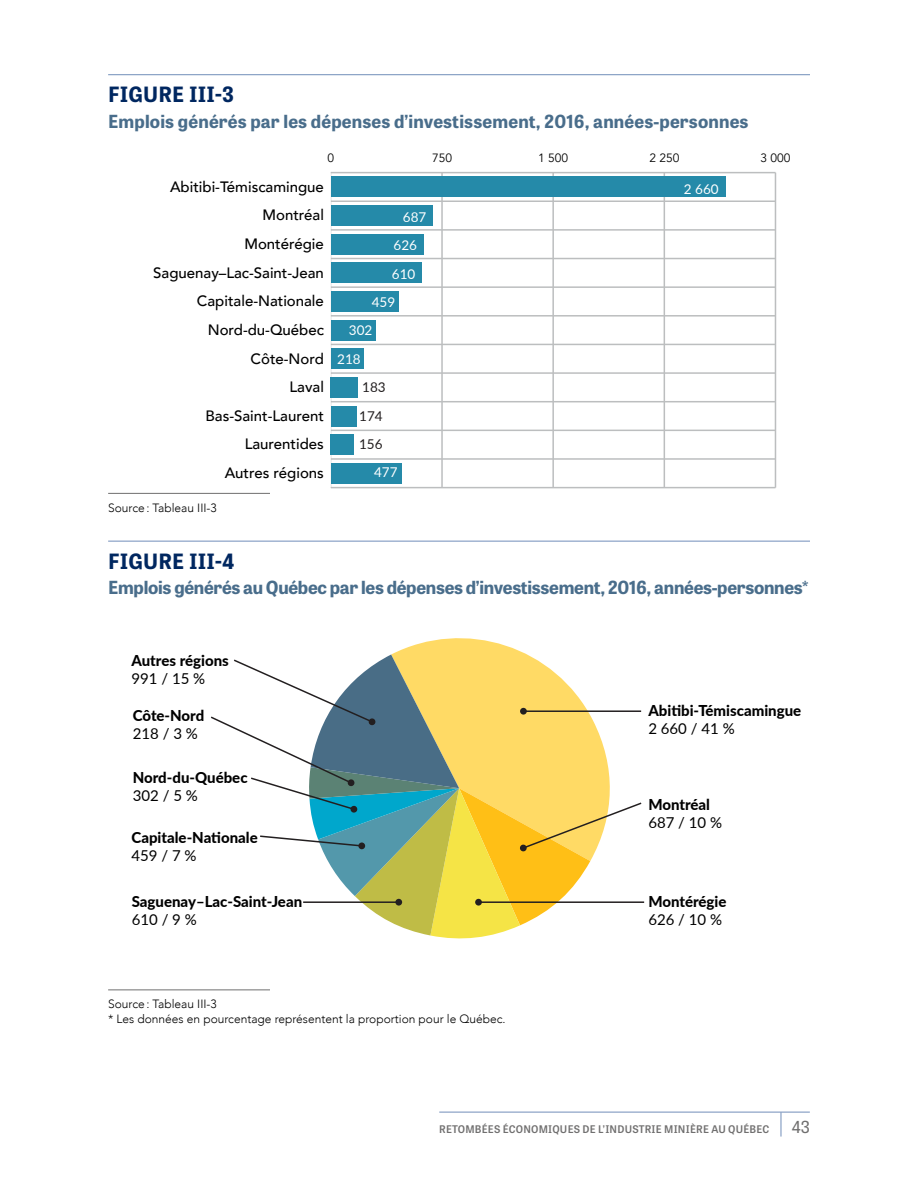
<style>
.page{position:relative;width:918px;height:1188px;background:#fff}
.page>*{position:absolute;margin:0;border:0;box-sizing:border-box;transform-origin:0 0}
.t1{font:700 21px "Tablet Gothic";letter-spacing:.01em;color:#002760}
.t2{font:700 18px "Tablet Gothic";letter-spacing:-.015em;color:#496d8b}
.t3{font:700 18px "Tablet Gothic";letter-spacing:.01em;color:#496d8b}
.t4{font:16.5px "Tablet Gothic";color:#706f6f}
.t5{font:500 15px "Avenir";color:#000}
.t6{font:800 15px "Lato";color:#000}
.t7{font:15px "Lato";color:#000}
.t8{font:13.5px "Lato";color:#fff}
.t9{font:13.5px/28.3px "Lato";color:#231f20}
.t10{font:300 12px/15px "Avenir";color:#000}
.t11{font:12px "Avenir";color:#000}
.t12{font:600 10.5px "Tablet Gothic";letter-spacing:.02em;color:#706f6f}
</style>
<div class="page">
<hr style="left:439px;top:1112px;width:371px;height:1px;background:#89a1c5">
<hr style="left:780px;top:1112px;width:2px;height:25px;background:#89a1c5">
<hr style="left:108px;top:74px;width:702px;height:1px;background:#89a1c5">
<hr style="left:108px;top:493px;width:162px;height:1px;background:#706f6f">
<hr style="left:108px;top:541px;width:702px;height:1px;background:#89a1c5">
<hr style="left:108px;top:990px;width:162px;height:1px;background:#706f6f">
<hr style="left:441px;top:173px;width:2px;height:315px;background:#bcbebf">
<hr style="left:552px;top:173px;width:2px;height:315px;background:#bcbebf">
<hr style="left:664px;top:173px;width:1px;height:315px;background:#bcbebf">
<hr style="left:775px;top:173px;width:1px;height:315px;background:#bcbebf">
<hr style="left:331px;top:487px;width:444px;height:1px;background:#bcbebf">
<hr style="left:331px;top:458px;width:444px;height:2px;background:#bcbebf">
<hr style="left:331px;top:430px;width:444px;height:1px;background:#bcbebf">
<hr style="left:331px;top:401px;width:444px;height:1px;background:#bcbebf">
<hr style="left:331px;top:372px;width:444px;height:2px;background:#bcbebf">
<hr style="left:331px;top:344px;width:444px;height:1px;background:#bcbebf">
<hr style="left:331px;top:315px;width:444px;height:2px;background:#bcbebf">
<hr style="left:331px;top:286px;width:444px;height:2px;background:#bcbebf">
<hr style="left:331px;top:258px;width:444px;height:1px;background:#bcbebf">
<hr style="left:331px;top:229px;width:444px;height:2px;background:#bcbebf">
<hr style="left:331px;top:201px;width:444px;height:1px;background:#bcbebf">
<hr style="left:331px;top:172px;width:444px;height:1px;background:#bcbebf">
<div style="left:331px;top:177px;width:394px;height:20px;background:#258aa9"></div>
<div style="left:331px;top:205px;width:102px;height:21px;background:#258aa9"></div>
<div style="left:331px;top:234px;width:93px;height:21px;background:#258aa9"></div>
<div style="left:331px;top:263px;width:90px;height:20px;background:#258aa9"></div>
<div style="left:331px;top:291px;width:68px;height:21px;background:#258aa9"></div>
<div style="left:331px;top:320px;width:45px;height:20px;background:#258aa9"></div>
<div style="left:331px;top:348px;width:32px;height:21px;background:#258aa9"></div>
<div style="left:331px;top:377px;width:27px;height:21px;background:#258aa9"></div>
<div style="left:331px;top:406px;width:26px;height:20px;background:#258aa9"></div>
<div style="left:331px;top:434px;width:23px;height:21px;background:#258aa9"></div>
<div style="left:331px;top:463px;width:71px;height:21px;background:#258aa9"></div>
<svg style="left:391px;top:638px;width:137px;height:17px;fill:#ffda65"></svg>
<hr style="left:478px;top:901px;width:166px;height:2px;background:#231f20">
<svg style="left:211px;top:655px;width:432px;height:284px"></svg>
<hr style="left:523px;top:710px;width:118px;height:2px;background:#231f20">
<div style="left:520px;top:708px;width:7px;height:7px;background:#231f20;border-radius:50%"></div>
<h1 class="t1" style="left:108px;top:80px;width:127px">FIGURE III-3</h1>
<p class="t3" style="left:108px;top:108px;width:642px">Emplois générés par les dépenses d’investissement, 2016, années-personnes</p>
<p class="t11" style="left:328px;top:151px;width:8px">0</p>
<p class="t11" style="left:432px;top:151px;width:22px">750</p>
<p class="t11" style="left:538px;top:151px;width:32px">1 500</p>
<p class="t11" style="left:649px;top:151px;width:32px">2 250</p>
<p class="t11" style="left:760px;top:151px;width:32px">3 000</p>
<p class="t5" style="left:170px;top:174px;width:155px">Abitibi-Témiscamingue</p>
<p class="t8" style="left:684px;top:179px;width:36px">2 660</p>
<p class="t8" style="left:403px;top:208px;width:25px">687</p>
<p class="t8" style="left:394px;top:236px;width:25px">626</p>
<p class="t8" style="left:392px;top:264px;width:25px">610</p>
<p class="t8" style="left:372px;top:293px;width:25px">459</p>
<p class="t8" style="left:349px;top:321px;width:25px">302</p>
<p class="t8" style="left:337px;top:349px;width:25px">218</p>
<p class="t9" style="left:359px;top:373px;width:28px">183<br>174<br>156</p>
<p class="t8" style="left:374px;top:463px;width:25px">477</p>
<p class="t5" style="left:263px;top:202px;width:63px">Montréal</p>
<p class="t5" style="left:244px;top:231px;width:81px">Montérégie</p>
<p class="t5" style="left:153px;top:259px;width:172px">Saguenay–Lac-Saint-Jean</p>
<p class="t5" style="left:197px;top:288px;width:128px">Capitale-Nationale</p>
<p class="t5" style="left:208px;top:317px;width:118px">Nord-du-Québec</p>
<p class="t5" style="left:251px;top:345px;width:75px">Côte-Nord</p>
<p class="t5" style="left:289px;top:374px;width:36px">Laval</p>
<p class="t5" style="left:206px;top:403px;width:120px">Bas-Saint-Laurent</p>
<p class="t5" style="left:245px;top:431px;width:81px">Laurentides</p>
<p class="t5" style="left:225px;top:460px;width:101px">Autres régions</p>
<p class="t10" style="left:108px;top:500px;width:110px">Source: Tableau III-3</p>
<h1 class="t1" style="left:108px;top:546px;width:128px">FIGURE III-4</h1>
<p class="t2" style="left:108px;top:575px;width:702px">Emplois générés au Québec par les dépenses d’investissement, 2016, années-personnes*</p>
<p class="t6" style="left:131px;top:649px;width:99px">Autres régions</p>
<p class="t7" style="left:131px;top:668px;width:75px">991 / 15 %</p>
<p class="t6" style="left:133px;top:705px;width:73px">Côte-Nord</p>
<p class="t7" style="left:133px;top:723px;width:67px">218 / 3 %</p>
<p class="t6" style="left:133px;top:766px;width:116px">Nord-du-Québec</p>
<p class="t7" style="left:133px;top:785px;width:67px">302 / 5 %</p>
<p class="t6" style="left:131px;top:826px;width:128px">Capitale-Nationale</p>
<p class="t7" style="left:131px;top:845px;width:67px">459 / 7 %</p>
<p class="t6" style="left:132px;top:890px;width:172px">Saguenay–Lac-Saint-Jean</p>
<p class="t7" style="left:132px;top:909px;width:67px">610 / 9 %</p>
<p class="t10" style="left:108px;top:997px;width:399px">Source: Tableau III-3<br>* Les données en pourcentage représentent la proportion pour le Québec.</p>
<p class="t6" style="left:648px;top:699px;width:154px">Abitibi-Témiscamingue</p>
<p class="t7" style="left:648px;top:718px;width:88px">2 660 / 41 %</p>
<p class="t6" style="left:648px;top:793px;width:63px">Montréal</p>
<p class="t7" style="left:648px;top:811px;width:75px">687 / 10 %</p>
<p class="t6" style="left:648px;top:890px;width:80px">Montérégie</p>
<p class="t7" style="left:648px;top:909px;width:75px">626 / 10 %</p>
<p class="t12" style="left:439px;top:1121px;width:332px">RETOMBÉES ÉCONOMIQUES DE L’INDUSTRIE MINIÈRE AU QUÉBEC</p>
<p class="t4" style="left:792px;top:1115px;width:20px">43</p>
</div>
